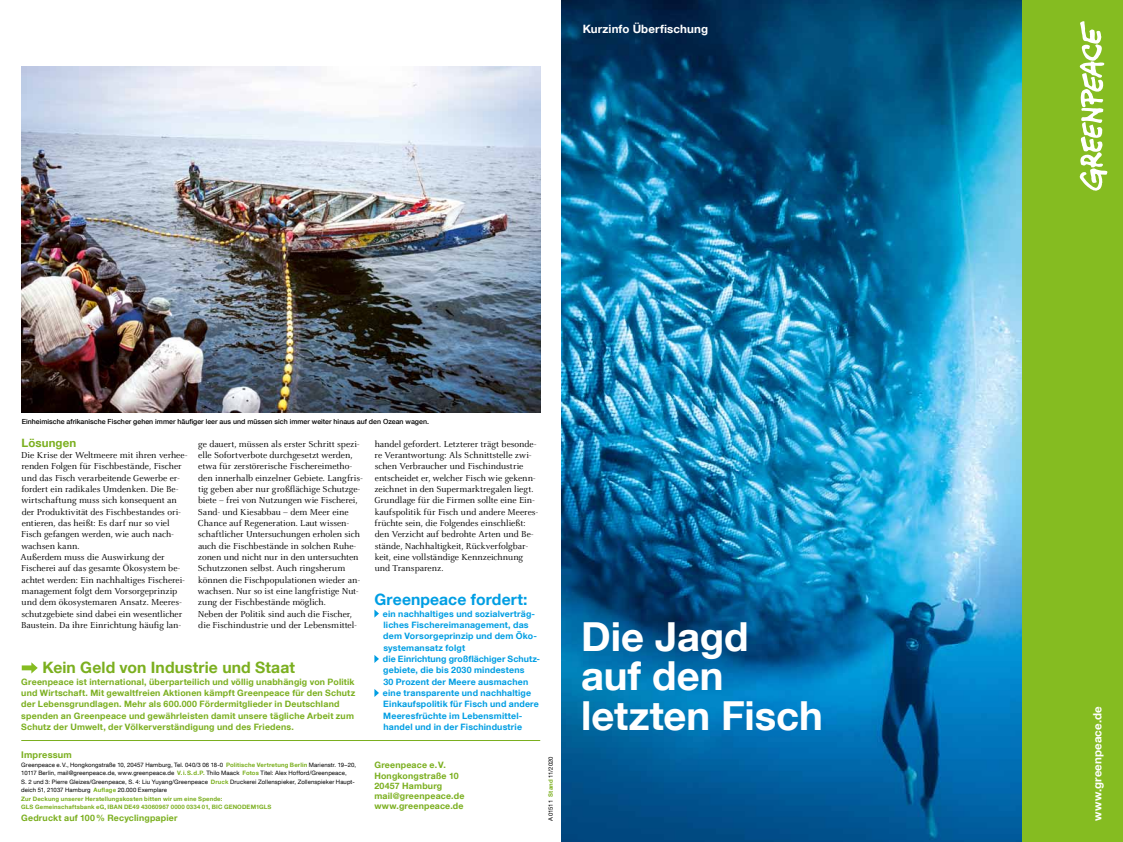
<style>
.page{position:relative;width:1123px;height:842px;background:#fff}
.page>*{position:absolute;margin:0;border:0;box-sizing:border-box;transform-origin:0 0}
.t1{font:700 40px/39.7px "Helvetica Neue LT Com";color:#fff}
.t2{font:700 15.7px "Helvetica Neue LT Com";letter-spacing:.005em;color:#7baf1f}
.t3{font:700 15.7px "Helvetica Neue LT Com";letter-spacing:.01em;color:#009ee3}
.t4{font:700 11.5px "Helvetica Neue LT Com";letter-spacing:.01em;color:#fff}
.t5{font:700 11.5px "Helvetica Neue LT Com";letter-spacing:.01em;color:#7baf1f}
.t6{font:9.5px/11.3px "Celeste";letter-spacing:-.005em;color:#000}
.t7{font:700 9.2px "Helvetica Neue LT Com";letter-spacing:.02em;color:#7baf1f}
.t8{font:700 8.8px/11.3px "Helvetica Neue LT Com";letter-spacing:.02em;color:#7baf1f}
.t9{font:700 8.8px/11.3px "Helvetica Neue LT Com";letter-spacing:.02em;color:#009ee3}
.t10{font:500 7px "Helvetica Neue LT Com";color:#000}
.t11{font:6px/8.5px "Helvetica Neue LT Com";letter-spacing:.015em;color:#000}
.t12{font:6px "Helvetica Neue LT Com";letter-spacing:-.005em;color:#000}
.s1{font-weight:700;color:#7baf1f}
</style>
<div class="page">
<img style="left:561px;top:0;width:461px;height:842px">
<div style="left:1022px;top:0;width:101px;height:842px;background:#85bc21"></div>
<svg style="left:1079px;top:21px;width:28px;height:170px"></svg>
<hr style="left:21px;top:740px;width:519px;height:1px;background:#7baf1f">
<svg style="left:22px;top:662px;width:16px;height:11px"></svg>
<svg style="left:374px;top:609px;width:5px;height:9px"></svg>
<svg style="left:374px;top:655px;width:5px;height:8px"></svg>
<svg style="left:374px;top:689px;width:5px;height:8px"></svg>
<img style="left:21px;top:66px;width:519px;height:346px">
<p class="t4" style="left:583px;top:21px;width:127px">Kurzinfo Überfischung</p>
<p class="t10" style="left:22px;top:417px;width:409px">Einheimische afrikanische Fischer gehen immer häufiger leer aus und müssen sich immer weiter hinaus auf den Ozean wagen.</p>
<p class="t5" style="left:21px;top:435px;width:56px">Lösungen</p>
<p class="t6" style="left:21px;top:450px;width:168px">Die Krise der Weltmeere mit ihren verhee&shy;renden Folgen für Fischbestände, Fischer und das Fisch verarbeitende Gewerbe er&shy;fordert ein radikales Umdenken. Die Be&shy;wirtschaftung muss sich konsequent an der Produktivität des Fischbestandes ori&shy;entieren, das heißt: Es darf nur so viel Fisch gefangen werden, wie auch nach&shy;wachsen kann.<br>Außerdem muss die Auswirkung der Fischerei auf das gesamte Ökosystem be&shy;achtet werden: Ein nachhaltiges Fischerei&shy;management folgt dem Vorsorgeprinzip und dem ökosystemaren Ansatz. Meeres&shy;schutzgebiete sind dabei ein wesentlicher Baustein. Da ihre Einrichtung häufig lan-</p>
<p class="t6" style="left:198px;top:438px;width:166px">ge dauert, müssen als erster Schritt spezi&shy;elle Sofortverbote durchgesetzt werden, etwa für zerstörerische Fischereimetho&shy;den innerhalb einzelner Gebiete. Langfris&shy;tig geben aber nur großflächige Schutzge&shy;biete – frei von Nutzungen wie Fischerei, Sand- und Kiesabbau – dem Meer eine Chance auf Regeneration. Laut wissen&shy;schaftlicher Untersuchungen erholen sich auch die Fischbestände in solchen Ruhe&shy;zonen und nicht nur in den untersuchten Schutzzonen selbst. Auch ringsherum können die Fischpopulationen wieder an&shy;wachsen. Nur so ist eine langfristige Nut&shy;zung der Fischbestände möglich.<br>Neben der Politik sind auch die Fischer, die Fischindustrie und der Lebensmittel-</p>
<h2 class="t2" style="left:42px;top:658px;width:254px">Kein Geld von Industrie und Staat</h2>
<p class="t8" style="left:21px;top:676px;width:335px">Greenpeace ist international, überparteilich und völlig unabhängig von Politik und Wirtschaft. Mit gewaltfreien Aktionen kämpft Greenpeace für den Schutz der Lebensgrundlagen. Mehr als 600.000 Fördermitglieder in Deutschland spenden an Greenpeace und gewährleisten damit unsere tägliche Arbeit zum Schutz der Umwelt, der Völkerverständigung und des Friedens.</p>
<p class="t7" style="left:21px;top:749px;width:52px">Impressum</p>
<p class="t11" style="left:21px;top:760px;width:336px">Greenpeace e.V., Hongkongstraße 10, 20457 Hamburg, Tel. 040/3 06 18-0 <span class="s1">Politische Vertretung Berlin</span> Marienstr. 19–20, 10117 Berlin, mail@greenpeace.de, www.greenpeace.de <span class="s1">V.i.S.d.P.</span> Thilo Maack <span class="s1">Fotos</span> Titel: Alex Hofford/Greenpeace,<br>S. 2 und 3: Pierre Gleizes/Greenpeace, S. 4: Liu Yuyang/Greenpeace <span class="s1">Druck</span> Druckerei Zollenspieker, Zollenspieker Haupt&shy;deich 51, 21037 Hamburg <span class="s1">Auflage</span> 20.000 Exemplare<br><span class="s1">Zur Deckung unserer Herstellungskosten bitten wir um eine Spende:<br>GLS Gemeinschaftsbank eG, IBAN DE49 43060967 0000 0334 01, BIC GENODEM1GLS</span></p>
<p class="t8" style="left:21px;top:812px;width:158px">Gedruckt auf 100% Recyclingpapier</p>
<p class="t6" style="left:374px;top:438px;width:165px">handel gefordert. Letzterer trägt besonde&shy;re Verantwortung: Als Schnittstelle zwi&shy;schen Verbraucher und Fischindustrie entscheidet er, welcher Fisch wie gekenn&shy;zeichnet in den Supermarktregalen liegt.<br>Grundlage für die Firmen sollte eine Ein&shy;kaufspolitik für Fisch und andere Meeres&shy;früchte sein, die Folgendes einschließt: den Verzicht auf bedrohte Arten und Be&shy;stände, Nachhaltigkeit, Rückverfolgbar&shy;keit, eine vollständige Kennzeichnung und Transparenz.</p>
<h2 class="t3" style="left:374px;top:590px;width:154px">Greenpeace fordert:</h2>
<p class="t9" style="left:383px;top:607px;width:159px">ein nachhaltiges und sozialverträg&shy;liches Fischereimanagement, das dem Vorsorgeprinzip und dem Öko&shy;systemansatz folgt<br>die Einrichtung großflächiger Schutz&shy;gebiete, die bis 2030 mindestens<br>30 Prozent der Meere ausmachen eine transparente und nachhaltige Einkaufspolitik für Fisch und andere Meeresfrüchte im Lebensmittel&shy;handel und in der Fischindustrie</p>
<p class="t8" style="left:374px;top:760px;width:91px;line-height:10.3px">Greenpeace e.V.<br>Hongkongstraße 10<br>20457 Hamburg mail@greenpeace.de www.greenpeace.de</p>
<p class="t12" style="left:547px;top:821px;width:66px;rotate:-90deg">A01511 <span class="s1">Stand</span> 11/2020</p>
<h1 class="t1" style="left:581px;top:615px;width:243px">Die Jagd<br>auf den letzten Fisch</h1>
<p class="t4" style="left:1090px;top:821px;width:116px;rotate:-90deg">www.greenpeace.de</p>
</div>
